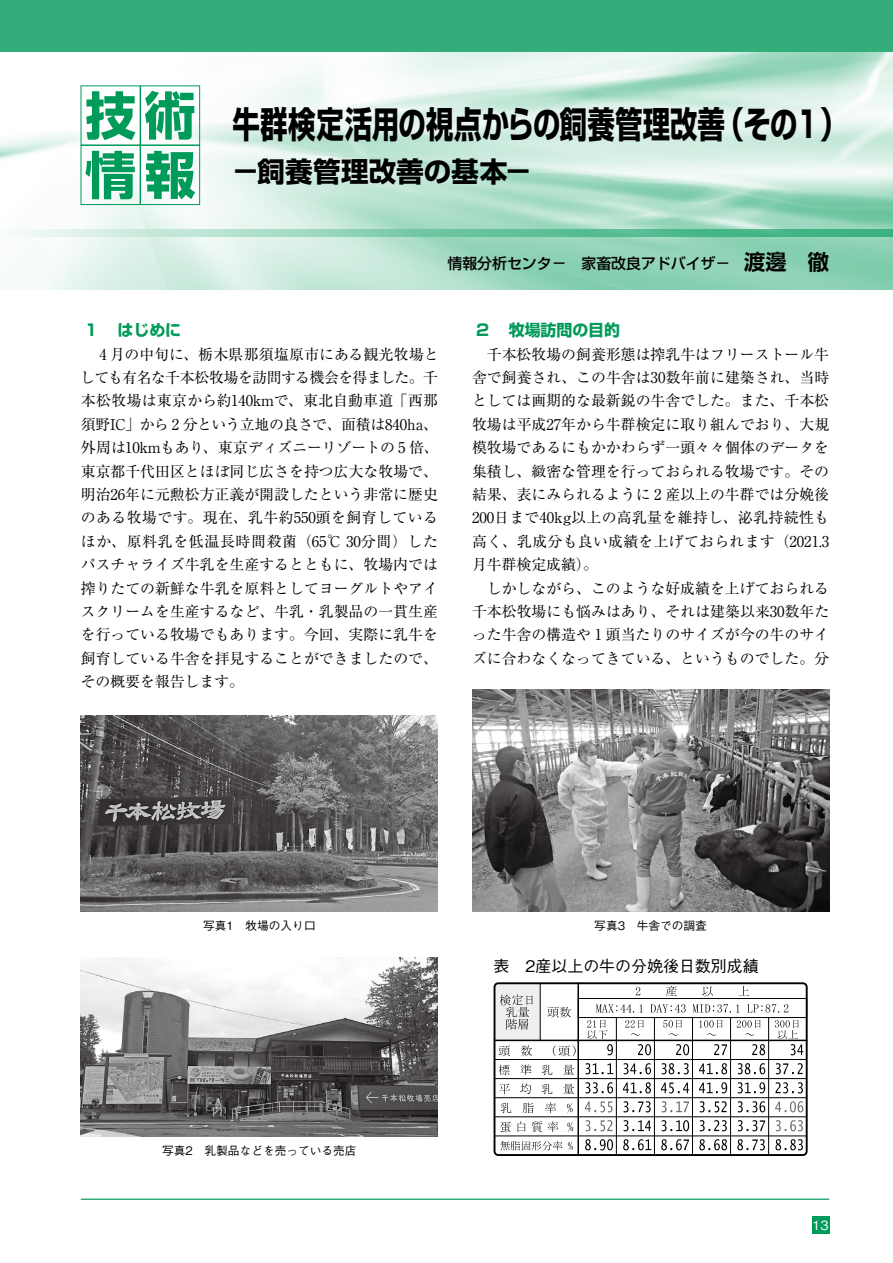
<style>
.page{position:relative;width:893px;height:1263px;background:#fff}
.page>*{position:absolute;margin:0;border:0;box-sizing:border-box;transform-origin:0 0}
.t1{font:700 51px/59.6px "Shin Go Pro";color:#009a59}
.t2{font:700 36.15px "Shin Go Pro";letter-spacing:-.005em;color:#000;scale:.76 1}
.t3{font:700 27.6px "Shin Go Pro";color:#000}
.t4{font:500 15.9px "Gothic BBB Pro";color:#000}
.t5{font:700 15.9px "Shin Go Pro";letter-spacing:-.005em;color:#009a59}
.t6{font:14.85px/23.4px "Ryumin Pro";color:#000;text-align:justify}
.t7{font:500 14.85px "Shin Go Pro";color:#000}
.t8{font:500 12.75px "Gothic BBB Pro";color:#fff}
.t9{font:500 11.7px "Gothic BBB Pro";color:#000}
.s1{font-family:"Shin Go Pro De";font-weight:700;font-size:21.3px}
</style>
<div class="page">
<hr style="left:81px;top:1198px;width:748px;height:2px;background:#009a59">
<div style="left:812px;top:1216px;width:17px;height:17px;background:#009a59"></div>
<img style="left:0;top:51px;width:893px;height:238px">
<div style="left:140px;top:86px;width:60px;height:59px;border:1px solid #009a59"></div>
<div style="left:81px;top:145px;width:59px;height:60px;border:1px solid #009a59"></div>
<div style="left:140px;top:145px;width:60px;height:60px;border:1px solid #009a59"></div>
<svg style="left:0;top:230px;width:893px;height:6px;background:#82cdad"></svg>
<div style="left:0;top:0;width:893px;height:51px;background:#33ae7a"></div>
<img style="left:81px;top:958px;width:357px;height:178px">
<img style="left:81px;top:715px;width:357px;height:196px">
<img style="left:472px;top:690px;width:357px;height:221px">
<svg style="left:494px;top:982px;width:314px;height:174px"></svg>
<hr style="left:494px;top:1059px;width:312px;height:1px;background:#000">
<hr style="left:494px;top:1078px;width:312px;height:1px;background:#000">
<hr style="left:494px;top:1097px;width:312px;height:1px;background:#000">
<hr style="left:494px;top:1116px;width:312px;height:1px;background:#000">
<hr style="left:494px;top:1135px;width:312px;height:1px;background:#000">
<svg style="left:499px;top:1045px;width:77px;height:11px"></svg>
<svg style="left:587px;top:1020px;width:26px;height:35px"></svg>
<svg style="left:638px;top:1044px;width:13px;height:11px"></svg>
<svg style="left:676px;top:1044px;width:13px;height:11px"></svg>
<svg style="left:714px;top:1044px;width:13px;height:11px"></svg>
<svg style="left:752px;top:1044px;width:13px;height:11px"></svg>
<svg style="left:775px;top:1020px;width:28px;height:35px"></svg>
<svg style="left:499px;top:1064px;width:75px;height:11px"></svg>
<svg style="left:586px;top:1063px;width:27px;height:11px"></svg>
<svg style="left:624px;top:1063px;width:27px;height:11px"></svg>
<svg style="left:662px;top:1063px;width:27px;height:11px"></svg>
<svg style="left:699px;top:1063px;width:28px;height:11px"></svg>
<svg style="left:738px;top:1063px;width:27px;height:11px"></svg>
<svg style="left:776px;top:1063px;width:27px;height:11px"></svg>
<svg style="left:499px;top:1083px;width:75px;height:11px"></svg>
<svg style="left:586px;top:1082px;width:27px;height:11px"></svg>
<svg style="left:623px;top:1082px;width:28px;height:11px"></svg>
<svg style="left:661px;top:1082px;width:28px;height:11px"></svg>
<svg style="left:699px;top:1082px;width:28px;height:11px"></svg>
<svg style="left:738px;top:1082px;width:27px;height:11px"></svg>
<svg style="left:775px;top:1082px;width:28px;height:11px"></svg>
<svg style="left:500px;top:1102px;width:73px;height:11px"></svg>
<svg style="left:585px;top:1101px;width:27px;height:11px"></svg>
<svg style="left:624px;top:1101px;width:27px;height:11px"></svg>
<svg style="left:662px;top:1101px;width:27px;height:11px"></svg>
<svg style="left:700px;top:1101px;width:27px;height:11px"></svg>
<svg style="left:738px;top:1101px;width:27px;height:11px"></svg>
<svg style="left:775px;top:1101px;width:28px;height:11px"></svg>
<svg style="left:500px;top:1121px;width:73px;height:11px"></svg>
<svg style="left:586px;top:1120px;width:26px;height:11px"></svg>
<svg style="left:624px;top:1120px;width:27px;height:11px"></svg>
<svg style="left:662px;top:1120px;width:27px;height:11px"></svg>
<svg style="left:700px;top:1120px;width:27px;height:11px"></svg>
<svg style="left:738px;top:1120px;width:27px;height:11px"></svg>
<svg style="left:776px;top:1120px;width:27px;height:11px"></svg>
<svg style="left:500px;top:1141px;width:73px;height:10px"></svg>
<svg style="left:585px;top:1139px;width:28px;height:11px"></svg>
<svg style="left:623px;top:1139px;width:28px;height:11px"></svg>
<svg style="left:661px;top:1139px;width:28px;height:11px"></svg>
<svg style="left:699px;top:1139px;width:28px;height:11px"></svg>
<svg style="left:737px;top:1139px;width:28px;height:11px"></svg>
<svg style="left:775px;top:1139px;width:28px;height:11px"></svg>
<h1 class="t1" style="left:85px;top:80px;width:112px">技術情報</h1>
<h2 class="t2" style="left:232px;top:95px;width:810px">牛群検定活用の視点からの飼養管理改善（その1）</h2>
<h3 class="t3" style="left:232px;top:150px;width:302px">－飼養管理改善の基本－</h3>
<p class="t7" style="left:433px;top:251px;width:398px">　情報分析センタ－　家畜改良アドバイザ－ <span class="s1">渡邊　徹</span></p>
<p class="t5" style="left:85px;top:318px;width:98px">1 　はじめに</p>
<p class="t6" style="left:80px;top:341px;width:360px;text-indent:19px">4 月の中旬に、栃木県那須塩原市にある観光牧場としても有名な千本松牧場を訪問する機会を得ました。千本松牧場は東京から約140kmで、東北自動車道「西那須野IC」から 2 分という立地の良さで、面積は840ha、外周は10kmもあり、東京ディズニーリゾートの 5 倍、東京都千代田区とほぼ同じ広さを持つ広大な牧場で、明治26年に元勲松方正義が開設したという非常に歴史のある牧場です。現在、乳牛約550頭を飼育しているほか、原料乳を低温長時間殺菌（65℃ 30分間）したパスチャライズ牛乳を生産するとともに、牧場内では搾りたての新鮮な牛乳を原料としてヨーグルトやアイスクリームを生産するなど、牛乳・乳製品の一貫生産を行っている牧場でもあります。今回、実際に乳牛を飼育している牛舎を拝見することができましたので、その概要を報告します。</p>
<p class="t5" style="left:476px;top:318px;width:146px">2 　牧場訪問の目的</p>
<p class="t6" style="left:472px;top:341px;width:359px;text-indent:15px">千本松牧場の飼養形態は搾乳牛はフリーストール牛舎で飼養され、この牛舎は30数年前に建築され、当時としては画期的な最新鋭の牛舎でした。また、千本松牧場は平成27年から牛群検定に取り組んでおり、大規模牧場であるにもかかわらず一頭々々個体のデータを集積し、緻密な管理を行っておられる牧場です。その結果、表にみられるように 2 産以上の牛群では分娩後200日まで40kg以上の高乳量を維持し、泌乳持続性も高く、乳成分も良い成績を上げておられます（2021.3月牛群検定成績）。</p>
<p class="t6" style="left:472px;top:575px;width:359px;text-indent:15px">しかしながら、このような好成績を上げておられる千本松牧場にも悩みはあり、それは建築以来30数年たった牛舎の構造や 1 頭当たりのサイズが今の牛のサイズに合わなくなってきている、というものでした。分</p>
<p class="t9" style="left:203px;top:916px;width:114px">写真1　牧場の入り口</p>
<p class="t9" style="left:594px;top:916px;width:114px">写真3　牛舎での調査</p>
<p class="t4" style="left:494px;top:953px;width:267px">表　2産以上の牛の分娩後日数別成績</p>
<p class="t9" style="left:162px;top:1141px;width:196px">写真2　乳製品などを売っている売店</p>
<p class="t8" style="left:812px;top:1214px;width:18px">13</p>
</div>
